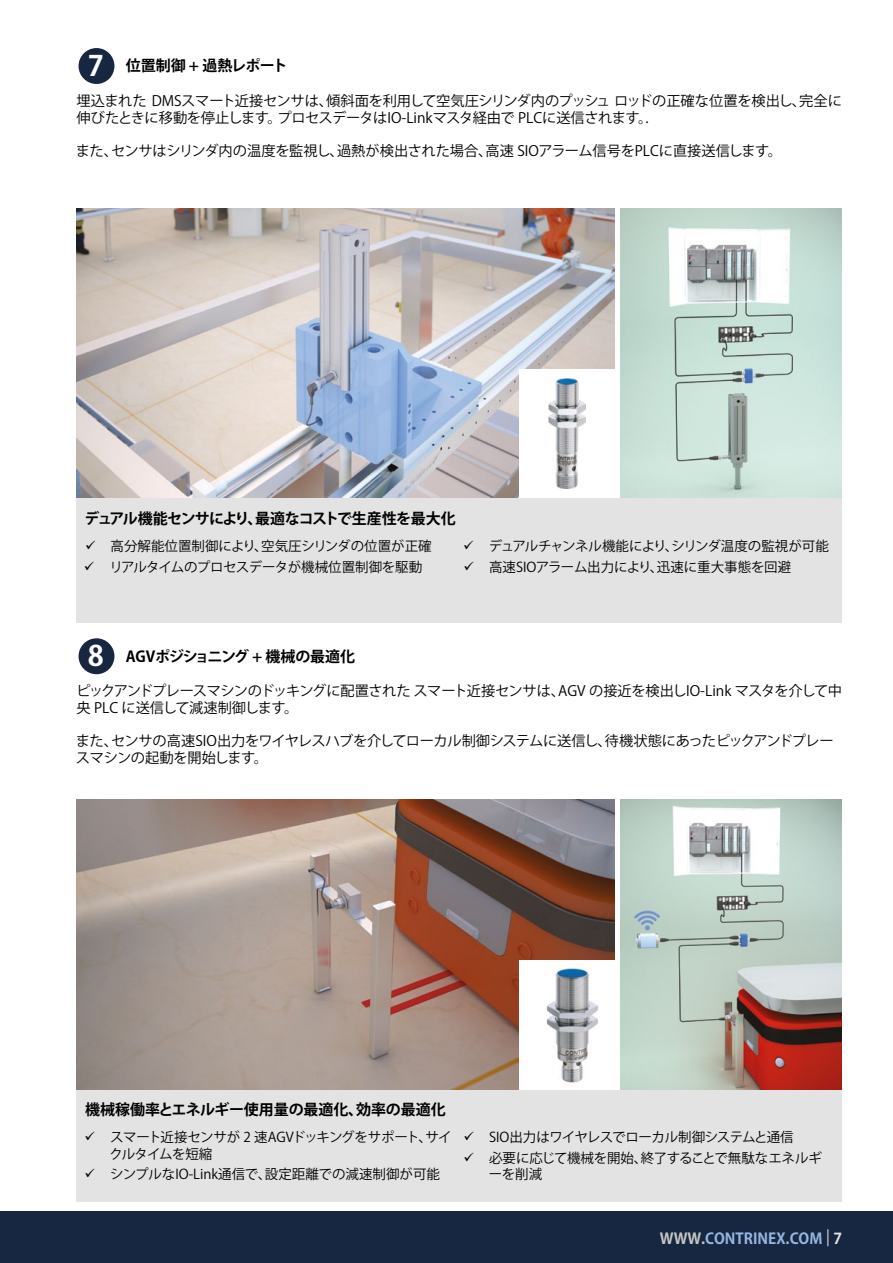
<style>
.page{position:relative;width:893px;height:1263px;background:#fff}
.page>*{position:absolute;margin:0;border:0;box-sizing:border-box;transform-origin:0 0}
.t1{font:700 27.9px "Koz Go Pro";color:#fff}
.t2{font:700 15px "Koz Go Pro";letter-spacing:-.01em;color:#000}
.t3{font:700 15px "Koz Go Pro";letter-spacing:-.04em;color:#000}
.t4{font:700 15px "Koz Go Pro";color:#96b6e1}
.t5{font:14.25px/16.5px "Koz Go Pro";letter-spacing:-.02em;color:#000}
.t6{font:13.5px/20.4px "Koz Go Pro";letter-spacing:-.01em;color:#000}
.t7{font:13.5px/16.2px "Koz Go Pro";letter-spacing:-.03em;color:#000}
.s1{color:#c6c6c6}
.s2{font-weight:400;color:#e3e3e3}
.s3{color:#e3e3e3}
</style>
<div class="page">
<div style="left:0;top:1212px;width:893px;height:51px;background:#172741"></div>
<div style="left:78px;top:47px;width:37px;height:38px;background:#172741;border-radius:50%"></div>
<div style="left:77px;top:46px;width:39px;height:40px;border:2px solid #fff;border-radius:50%"></div>
<div style="left:78px;top:637px;width:37px;height:38px;background:#172741;border-radius:50%"></div>
<div style="left:77px;top:636px;width:39px;height:40px;border:2px solid #fff;border-radius:50%"></div>
<img style="left:77px;top:208px;width:538px;height:291px">
<img style="left:621px;top:208px;width:221px;height:291px">
<div style="left:519px;top:369px;width:96px;height:129px;background:#fff"></div>
<img style="left:548px;top:379px;width:37px;height:110px">
<div style="left:77px;top:499px;width:765px;height:124px;background:#e3e3e3"></div>
<img style="left:77px;top:799px;width:538px;height:291px">
<img style="left:621px;top:799px;width:221px;height:291px">
<img style="left:519px;top:960px;width:96px;height:129px">
<div style="left:77px;top:1090px;width:765px;height:111px;background:#e3e3e3"></div>
<h1 class="t1" style="left:88px;top:48px;width:17px">7</h1>
<p class="t2" style="left:126px;top:56px;width:163px">位置制御 + 過熱レポート</p>
<p class="t5" style="left:77px;top:93px;width:767px">埋込まれた DMSスマート近接センサは、傾斜面を利用して空気圧シリンダ内のプッシュ ロッドの正確な位置を検出し、完全に伸びたときに移動を停止します。プロセスデータはIO-Linkマスタ経由で PLCに送信されます。.</p>
<p class="t5" style="left:76px;top:143px;width:708px">また、センサはシリンダ内の温度を監視し、過熱が検出された場合、高速 SIOアラーム信号をPLCに直接送信します。</p>
<p class="t3" style="left:84px;top:508px;width:373px">デュアル機能センサにより、最適なコストで生産性を最大化</p>
<p class="t6" style="left:109px;top:536px;width:324px">高分解能位置制御により、空気圧シリンダの位置が正確リアルタイムのプロセスデータが機械位置制御を駆動</p>
<p class="t6" style="left:489px;top:536px;width:342px">デュアルチャンネル機能により、シリンダ温度の監視が可能高速SIOアラーム出力により、迅速に重大事態を回避</p>
<h1 class="t1" style="left:88px;top:638px;width:17px">8</h1>
<p class="t2" style="left:126px;top:646px;width:231px">AGVポジショニング + 機械の最適化</p>
<p class="t5" style="left:76px;top:683px;width:767px">ピックアンドプレースマシンのドッキングに配置された スマート近接センサは、AGV の接近を検出しIO-Link マスタを介して中央 PLC に送信して減速制御します。</p>
<p class="t5" style="left:76px;top:733px;width:759px">また、センサの高速SIO出力をワイヤレスハブを介してローカル制御システムに送信し、待機状態にあったピックアンドプレースマシンの起動を開始します。</p>
<p class="t2" style="left:85px;top:1099px;width:362px">機械稼働率とエネルギー使用量の最適化、効率の最適化</p>
<p class="t7" style="left:110px;top:1129px;width:344px">スマート近接センサが 2 速AGVドッキングをサポート、サイクルタイムを短縮</p>
<p class="t6" style="left:110px;top:1164px;width:331px">シンプルなIO-Link通信で、設定距離での減速制御が可能</p>
<p class="t6" style="left:489px;top:1127px;width:334px">SIO出力はワイヤレスでローカル制御システムと通信<br>必要に応じて機械を開始、終了することで無駄なエネルギ</p>
<p class="t6" style="left:489px;top:1164px;width:55px">ーを削減</p>
<p class="t4" style="left:660px;top:1228px;width:184px"><span class="s1">WWW.</span>CONTRINEX.COM <span class="s2">|</span> <span class="s3">7</span></p>
</div>
